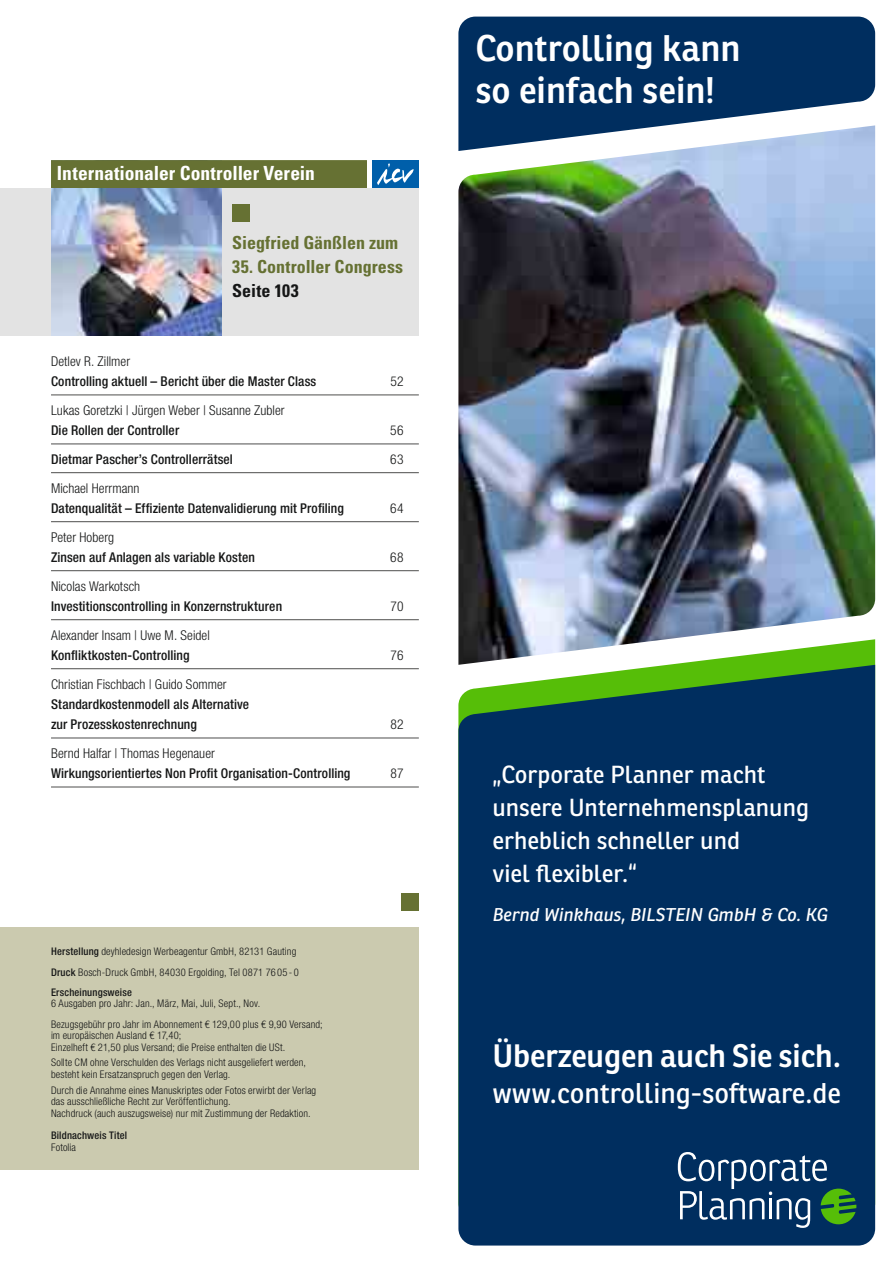
<style>
.page{position:relative;width:893px;height:1263px;background:#fff}
.page>*{position:absolute;margin:0;border:0;box-sizing:border-box;transform-origin:0 0}
.t1{font:600 36px/42px "Ronnia";color:#fff}
.t2{font:600 31.5px "Ronnia";letter-spacing:-.005em;color:#fff}
.t3{font:27.75px "Ronnia";color:#fff}
.t4{font:24px/33px "Ronnia";color:#fff}
.t5{font:700 condensed 19.5px "Univers LT Std";color:#fff}
.t6{font:700 condensed 18px "Univers LT Std";color:#667133}
.t7{font:italic 18px "Ronnia";color:#fff}
.t8{font:700 condensed 18px "Univers LT Std";letter-spacing:.005em;color:#151616}
.t9{font:500 condensed 13.5px/20.2px "Helvetica Neue LT Std";letter-spacing:.01em;color:#151616}
.t10{font:300 condensed 13.5px "Helvetica Neue LT Std";letter-spacing:.005em;color:#151616}
.t11{font:300 condensed 10.5px/11.4px "Helvetica Neue LT Std";letter-spacing:.01em;color:#151616}
.t12{font:500 condensed 10.5px "Helvetica Neue LT Std";letter-spacing:.015em;color:#151616}
.s1{font-weight:500}
</style>
<div class="page">
<div style="left:1px;top:188px;width:418px;height:148px;background:#e3e3e3"></div>
<img style="left:51px;top:188px;width:170px;height:148px">
<div style="left:232px;top:205px;width:17px;height:17px;background:#667133"></div>
<div style="left:1px;top:927px;width:418px;height:243px;background:#cbcaaf"></div>
<div style="left:402px;top:893px;width:17px;height:17px;background:#667133"></div>
<div style="left:372px;top:160px;width:47px;height:28px;background:#005faa"></div>
<svg style="left:377px;top:163px;width:37px;height:22px"></svg>
<div style="left:52px;top:161px;width:314px;height:26px;background:#667133"></div>
<div style="left:51px;top:160px;width:316px;height:28px;border:2px solid #667133"></div>
<hr style="left:51px;top:394px;width:368px;height:1px;background:#4e4e4d">
<hr style="left:51px;top:443px;width:368px;height:1px;background:#4e4e4d">
<hr style="left:51px;top:472px;width:368px;height:1px;background:#4e4e4d">
<hr style="left:51px;top:521px;width:368px;height:1px;background:#4e4e4d">
<hr style="left:51px;top:570px;width:368px;height:1px;background:#4e4e4d">
<hr style="left:51px;top:619px;width:368px;height:1px;background:#4e4e4d">
<hr style="left:51px;top:668px;width:368px;height:1px;background:#4e4e4d">
<hr style="left:51px;top:738px;width:368px;height:1px;background:#4e4e4d">
<hr style="left:51px;top:787px;width:368px;height:1px;background:#4e4e4d">
<img style="left:458px;top:16px;width:418px;height:1230px">
<svg style="left:458px;top:17px;width:417px;height:134px;background:#2e547d"></svg>
<svg style="left:458px;top:639px;width:417px;height:26px"></svg>
<div style="left:458px;top:665px;width:417px;height:580px;background:#002e5f"></div>
<svg style="left:678px;top:1152px;width:178px;height:76px;background:#2d5773"></svg>
<h3 class="t5" style="left:57px;top:166px;width:260px">Internationaler Controller Verein</h3>
<h3 class="t6" style="left:232px;top:236px;width:168px">Siegfried Gänßlen zum</h3>
<h3 class="t6" style="left:232px;top:260px;width:173px">35. Controller Congress</h3>
<h3 class="t8" style="left:232px;top:284px;width:68px">Seite 103</h3>
<p class="t10" style="left:51px;top:356px;width:81px">Detlev R. Zillmer</p>
<p class="t9" style="left:51px;top:372px;width:267px">Controlling aktuell – Bericht über die Master Class</p>
<p class="t10" style="left:390px;top:376px;width:15px">52</p>
<p class="t10" style="left:51px;top:405px;width:235px">Lukas Goretzki | Jürgen Weber | Susanne Zubler</p>
<p class="t9" style="left:51px;top:421px;width:130px">Die Rollen der Controller</p>
<p class="t10" style="left:390px;top:425px;width:15px">56</p>
<p class="t9" style="left:51px;top:450px;width:183px">Dietmar Pascher’s Controllerrätsel</p>
<p class="t10" style="left:390px;top:454px;width:15px">63</p>
<p class="t10" style="left:51px;top:483px;width:90px">Michael Herrmann</p>
<p class="t9" style="left:51px;top:499px;width:294px">Datenqualität – Effiziente Datenvalidierung mit Profiling</p>
<p class="t10" style="left:390px;top:503px;width:15px">64</p>
<p class="t10" style="left:51px;top:532px;width:65px">Peter Hoberg</p>
<p class="t9" style="left:51px;top:548px;width:205px">Zinsen auf Anlagen als variable Kosten</p>
<p class="t10" style="left:390px;top:552px;width:15px">68</p>
<p class="t10" style="left:51px;top:581px;width:91px">Nicolas Warkotsch</p>
<p class="t9" style="left:51px;top:597px;width:233px">Investitionscontrolling in Konzernstrukturen</p>
<p class="t10" style="left:391px;top:601px;width:14px">70</p>
<p class="t10" style="left:51px;top:630px;width:160px">Alexander Insam | Uwe M. Seidel</p>
<p class="t9" style="left:51px;top:646px;width:140px">Konfliktkosten-Controlling</p>
<p class="t10" style="left:391px;top:650px;width:14px">76</p>
<p class="t10" style="left:51px;top:679px;width:177px">Christian Fischbach | Guido Sommer</p>
<p class="t9" style="left:51px;top:695px;width:200px">Standardkostenmodell als Alternative zur Prozesskostenrechnung</p>
<p class="t10" style="left:390px;top:719px;width:15px">82</p>
<p class="t10" style="left:51px;top:748px;width:165px">Bernd Halfar | Thomas Hegenauer</p>
<p class="t9" style="left:51px;top:764px;width:301px">Wirkungsorientiertes Non Profit Organisation-Controlling</p>
<p class="t10" style="left:391px;top:768px;width:14px">87</p>
<p class="t11" style="left:51px;top:942px;width:249px;line-height:20.4px"><span class="s1">Herstellung</span> deyhledesign Werbeagentur GmbH, 82131 Gauting<br><span class="s1">Druck</span> Bosch-Druck GmbH, 84030 Ergolding, Tel 0871 76 05 - 0<br><span class="s1">Erscheinungsweise</span></p>
<p class="t11" style="left:51px;top:994px;width:273px;line-height:20.4px">6 Ausgaben pro Jahr: Jan., März, Mai, Juli, Sept., Nov.<br>Bezugsgebühr pro Jahr im Abonnement € 129,00 plus € 9,90 Versand;</p>
<p class="t11" style="left:51px;top:1030px;width:236px">im europäischen Ausland € 17,40;<br>Einzelheft € 21,50 plus Versand; die Preise enthalten die USt.</p>
<p class="t11" style="left:51px;top:1058px;width:256px">Sollte CM ohne Verschulden des Verlags nicht ausgeliefert werden, besteht kein Ersatzanspruch gegen den Verlag.</p>
<p class="t11" style="left:51px;top:1085px;width:267px">Durch die Annahme eines Manuskriptes oder Fotos erwirbt der Ver lag das ausschließliche Recht zur Veröffentlichung.<br>Nachdruck (auch auszugsweise) nur mit Zustimmung der Redaktion.</p>
<p class="t12" style="left:51px;top:1132px;width:78px">Bildnachweis Titel</p>
<p class="t11" style="left:51px;top:1142px;width:27px">Fotolia</p>
<h1 class="t1" style="left:475px;top:27px;width:267px">Controlling kann so einfach sein!</h1>
<h3 class="t4" style="left:492px;top:761px;width:318px">„Corporate Planner macht unsere Unternehmensplanung erheblich schneller und<br>viel flexibler.“</h3>
<h3 class="t7" style="left:492px;top:908px;width:337px">Bernd Winkhaus, BILSTEIN GmbH &amp; Co. KG</h3>
<h2 class="t2" style="left:492px;top:1037px;width:350px">Überzeugen auch Sie sich.</h2>
<h3 class="t3" style="left:492px;top:1082px;width:350px">www.controlling-software.de</h3>
</div>
